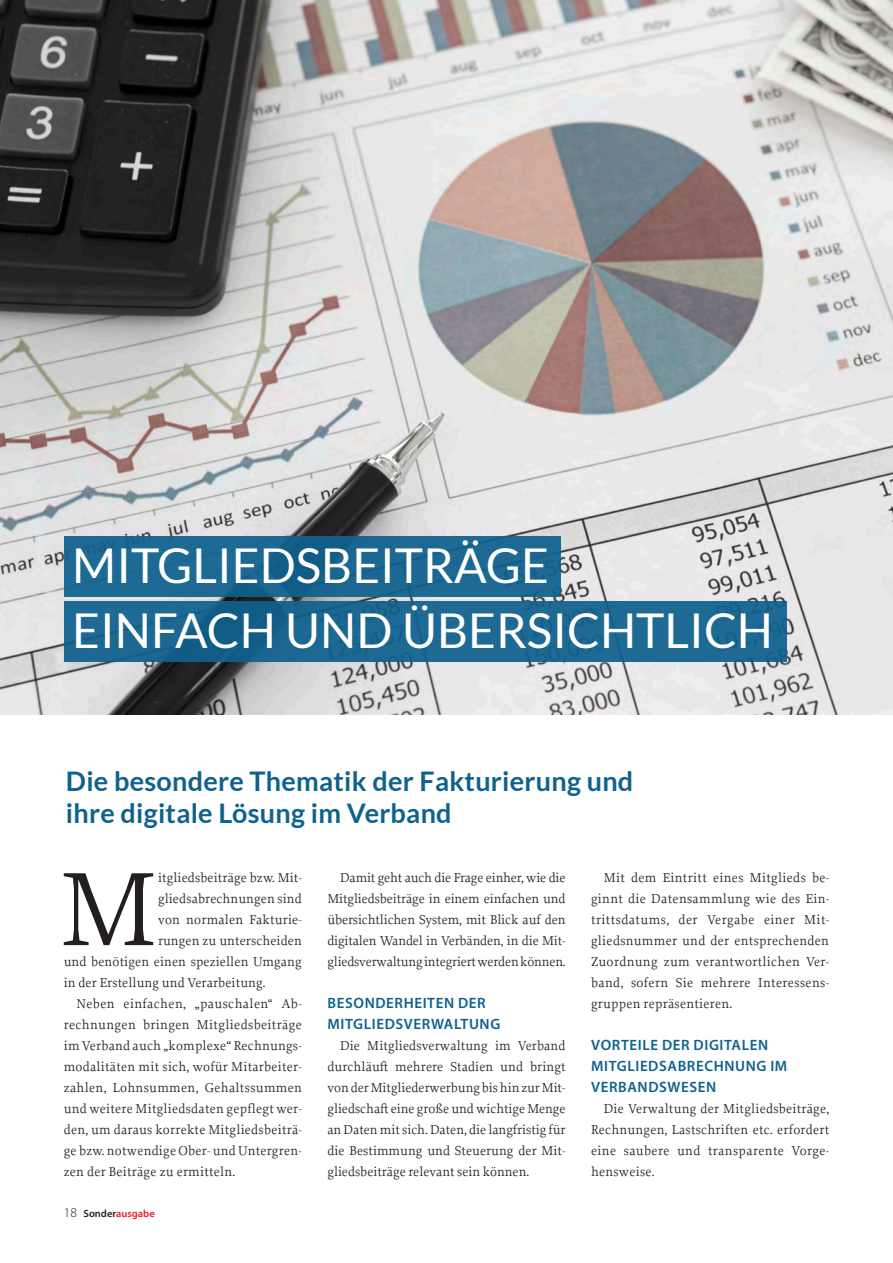
<style>
.page{position:relative;width:893px;height:1263px;background:#fff}
.page>*{position:absolute;margin:0;border:0;box-sizing:border-box;transform-origin:0 0}
.t1{font:109.8px "Proforma";color:#231f20}
.t2{font:48px/65.2px "Lato";color:#fff}
.t3{font:700 27px/32.4px "Lato";letter-spacing:.01em;color:#0f618e}
.t4{font:600 15px/21px "Myriad Pro";letter-spacing:.04em;color:#0f618e}
.t5{font:13.5px/21px "Proforma";letter-spacing:.02em;color:#231f20;text-align:justify}
.t6{font:600 10.5px "Myriad Pro";color:#ee1b2a}
.s1{font-weight:300;font-size:13.5px;color:#231f20}
.s2{color:#231f20}
</style>
<div class="page">
<img style="left:0;top:0;width:893px;height:714px">
<div style="left:64px;top:536px;width:496px;height:60px;background:linear-gradient(to right,#1b6791,#1a6690)"></div>
<div style="left:64px;top:601px;width:723px;height:60px;background:linear-gradient(to right,#18648e,#1e6a94)"></div>
<h2 class="t2" style="left:72px;top:533px;width:702px">MITGLIEDSBEITRÄGE<br>EINFACH UND ÜBERSICHTLICH</h2>
<h3 class="t3" style="left:66px;top:764px;width:569px">Die besondere Thematik der Fakturierung und ihre digitale Lösung im Verband</h3>
<h1 class="t1" style="left:60px;top:842px;width:98px">M</h1>
<p class="t5" style="left:158px;top:867px;width:145px">itgliedsbeiträge bzw. Mit-</p>
<p class="t5" style="left:158px;top:888px;width:145px">gliedsabrechnungen sind</p>
<p class="t5" style="left:158px;top:909px;width:145px">von normalen Fakturie-</p>
<p class="t5" style="left:158px;top:930px;width:145px">rungen zu unterscheiden</p>
<p class="t5" style="left:64px;top:951px;width:239px">und benötigen einen speziellen Umgang</p>
<p class="t5" style="left:64px;top:972px;width:203px">in der Erstellung und Verarbeitung.</p>
<p class="t5" style="left:77px;top:993px;width:227px">Neben einfachen, „pauschalen“ Ab-</p>
<p class="t5" style="left:64px;top:1014px;width:240px">rechnungen bringen Mitgliedsbeiträge</p>
<p class="t5" style="left:64px;top:1035px;width:239px">im Verband auch „komplexe“ Rechnungs-</p>
<p class="t5" style="left:64px;top:1056px;width:240px">modalitäten mit sich, wofür Mitarbeiter-</p>
<p class="t5" style="left:64px;top:1077px;width:240px">zahlen, Lohnsummen, Gehaltssummen</p>
<p class="t5" style="left:64px;top:1098px;width:240px">und weitere Mitgliedsdaten gepflegt wer-</p>
<p class="t5" style="left:64px;top:1119px;width:240px">den, um daraus korrekte Mitgliedsbeiträ-</p>
<p class="t5" style="left:64px;top:1140px;width:239px">ge bzw. notwendige Ober- und Untergren-</p>
<p class="t5" style="left:64px;top:1161px;width:173px">zen der Beiträge zu ermitteln.</p>
<p class="t6" style="left:64px;top:1207px;width:92px"><span class="s1">18</span> <span class="s2">Sonder</span>ausgabe</p>
<p class="t5" style="left:327px;top:867px;width:240px;text-indent:13px">Damit geht auch die Frage einher, wie die Mitgliedsbeiträge in einem einfachen und übersichtlichen System, mit Blick auf den digitalen Wandel in Verbänden, in die Mit&shy;gliedsverwaltung integriert werden können.</p>
<p class="t4" style="left:328px;top:992px;width:174px">BESONDERHEITEN DER<br>MITGLIEDSVERWALTUNG</p>
<p class="t5" style="left:327px;top:1035px;width:240px;text-indent:13px">Die Mitgliedsverwaltung im Verband durchläuft mehrere Stadien und bringt von der Mitgliederwerbung bis hin zur Mit&shy;gliedschaft eine große und wichtige Menge an Daten mit sich. Daten, die langfristig für die Bestimmung und Steuerung der Mit&shy;gliedsbeiträge relevant sein können.</p>
<p class="t5" style="left:591px;top:867px;width:240px;text-indent:13px">Mit dem Eintritt eines Mitglieds be&shy;ginnt die Datensammlung wie des Ein&shy;trittsdatums, der Vergabe einer Mit&shy;gliedsnummer und der entsprechenden Zuordnung zum verantwortlichen Ver&shy;band, sofern Sie mehrere Interessens&shy;gruppen repräsentieren.</p>
<p class="t4" style="left:591px;top:1034px;width:198px">VORTEILE DER DIGITALEN<br>MITGLIEDSABRECHNUNG IM<br>VERBANDSWESEN</p>
<p class="t5" style="left:591px;top:1098px;width:240px;text-indent:13px">Die Verwaltung der Mitgliedsbeiträge, Rechnungen, Lastschriften etc. erfordert eine saubere und transparente Vorge&shy;hensweise.</p>
</div>
